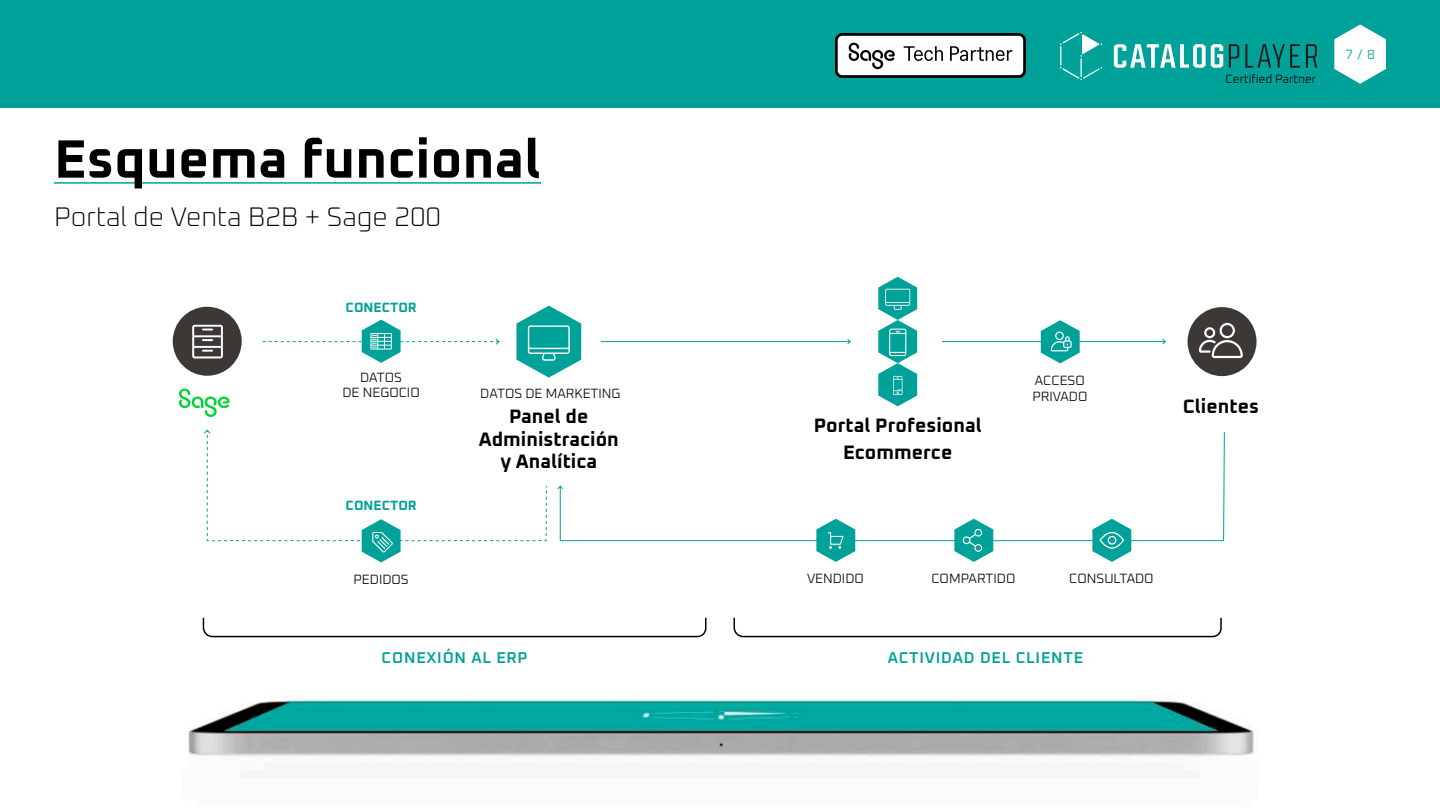
<style>
.page{position:relative;width:1440px;height:810px;background:#fff}
.page>*{position:absolute;margin:0;border:0;box-sizing:border-box;transform-origin:0 0}
.t1{font:700 54px "Oxanium";color:#000}
.t2{font:200 27px "Oxanium";color:#000}
.t3{font:700 19.5px/22.5px "Oxanium";color:#000;text-align:center}
.t4{font:600 15.75px "Oxanium";letter-spacing:.05em;color:#00a199}
.t5{font:300 13.5px/15px "Oxanium";color:#000;text-align:center}
.t6{font:700 13.5px "Oxanium";color:#00a199}
.t7{font:300 13.5px "Oxanium";color:#00a199}
.t8{font:300 12px "Oxanium";color:#000}
</style>
<div class="page">
<div style="left:0;top:0;width:1440px;height:108px;background:#00a199"></div>
<svg style="left:1334px;top:24px;width:52px;height:60px"></svg>
<svg style="left:1114px;top:44px;width:109px;height:24px"></svg>
<svg style="left:1229px;top:44px;width:10px;height:24px"></svg>
<svg style="left:1245px;top:44px;width:55px;height:24px"></svg>
<svg style="left:1306px;top:44px;width:11px;height:24px"></svg>
<svg style="left:1060px;top:32px;width:42px;height:48px"></svg>
<img style="left:836px;top:34px;width:189px;height:44px">
<img style="left:172px;top:276px;width:1082px;height:481px">
<hr style="left:601px;top:341px;width:249px;height:1px;background:#00a199">
<svg style="left:847px;top:339px;width:4px;height:6px"></svg>
<hr style="left:942px;top:341px;width:223px;height:1px;background:#00a199">
<svg style="left:1162px;top:339px;width:4px;height:6px"></svg>
<svg style="left:560px;top:432px;width:665px;height:109px"></svg>
<svg style="left:557px;top:486px;width:6px;height:3px"></svg>
<svg style="left:202px;top:616px;width:505px;height:22px"></svg>
<svg style="left:733px;top:616px;width:489px;height:22px"></svg>
<svg style="left:516px;top:306px;width:65px;height:72px"></svg>
<svg style="left:263px;top:320px;width:237px;height:43px"></svg>
<svg style="left:203px;top:429px;width:344px;height:133px"></svg>
<svg style="left:1092px;top:519px;width:39px;height:43px"></svg>
<svg style="left:816px;top:519px;width:39px;height:43px"></svg>
<svg style="left:954px;top:519px;width:39px;height:43px"></svg>
<div style="left:1188px;top:307px;width:69px;height:69px;background:#3c3835;border-radius:50%"></div>
<svg style="left:1199px;top:323px;width:44px;height:35px"></svg>
<div style="left:173px;top:307px;width:69px;height:69px;background:#3c3835;border-radius:50%"></div>
<svg style="left:192px;top:325px;width:31px;height:33px"></svg>
<svg style="left:1041px;top:320px;width:39px;height:43px"></svg>
<svg style="left:878px;top:277px;width:39px;height:129px"></svg>
<svg style="left:179px;top:389px;width:51px;height:28px"></svg>
<hr style="left:54px;top:182px;width:487px;height:2px;background:#00a199">
<h1 class="t1" style="left:54px;top:124px;width:488px">Esquema funcional</h1>
<h2 class="t2" style="left:54px;top:200px;width:389px">Portal de Venta B2B + Sage 200</h2>
<p class="t6" style="left:346px;top:299px;width:73px">CONECTOR</p>
<p class="t5" style="left:342px;top:369px;width:79px">DATOS<br>DE NEGOCIO</p>
<p class="t6" style="left:346px;top:497px;width:73px">CONECTOR</p>
<p class="t5" style="left:353px;top:571px;width:57px">PEDIDOS</p>
<p class="t5" style="left:480px;top:385px;width:142px">DATOS DE MARKETING</p>
<h3 class="t3" style="left:479px;top:404px;width:142px">Panel de<br>Administración y Analítica</h3>
<h3 class="t3" style="left:814px;top:411px;width:170px;line-height:27px">Portal Profesional<br>Ecommerce</h3>
<p class="t5" style="left:1032px;top:372px;width:57px;line-height:15.8px;text-align:left">ACCESO<br>PRIVADO</p>
<p class="t5" style="left:807px;top:571px;width:58px">VENDIDO</p>
<p class="t5" style="left:931px;top:571px;width:86px">COMPARTIDO</p>
<p class="t5" style="left:1069px;top:571px;width:86px">CONSULTADO</p>
<p class="t4" style="left:382px;top:648px;width:148px">CONEXIÓN AL ERP</p>
<p class="t4" style="left:888px;top:648px;width:197px">ACTIVIDAD DEL CLIENTE</p>
<p class="t8" style="left:1226px;top:72px;width:92px">Certified Partner</p>
<p class="t7" style="left:1345px;top:46px;width:31px">7 / 8</p>
<h3 class="t3" style="left:1183px;top:394px;width:78px">Clientes</h3>
</div>
